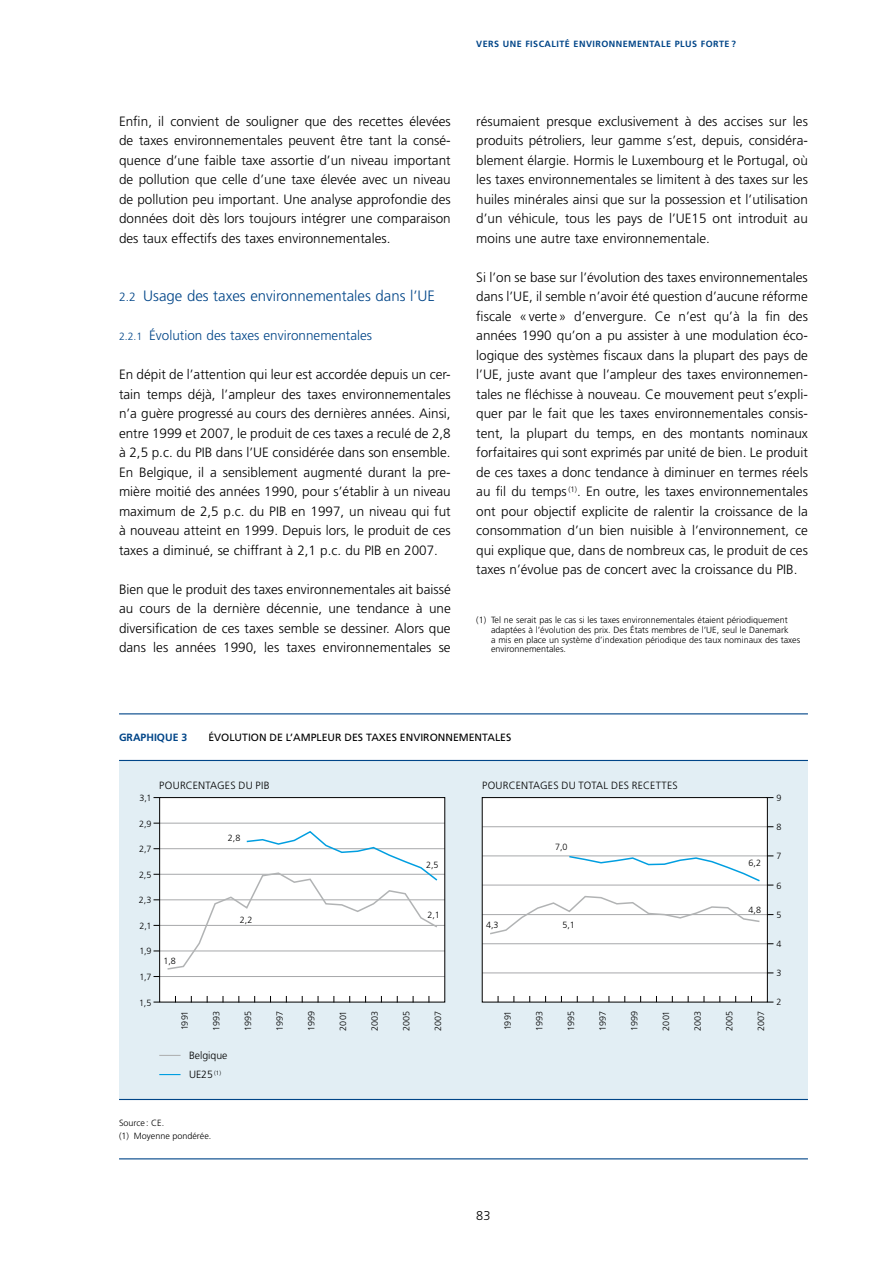
<style>
.page{position:relative;width:893px;height:1263px;background:#fff}
.page>*{position:absolute;margin:0;border:0;box-sizing:border-box;transform-origin:0 0}
.t1{font:300 15px "Frutiger LT";color:#004588}
.t2{font:300 13.5px/19.5px "Frutiger LT";color:#000;text-align:justify}
.t3{font:300 13.5px "Frutiger LT";color:#004588}
.t4{font:300 12.75px "Frutiger LT";color:#000}
.t5{font:300 10.5px "Frutiger LT";letter-spacing:.005em;color:#000}
.t6{font:10.5px "Frutiger LT";color:#000}
.t7{font:700 10.5px "Frutiger LT";color:#004588}
.t8{font:300 9px/9.8px "Frutiger LT";color:#000}
.t9{font:700 9px "Frutiger LT";letter-spacing:.05em;color:#004588}
.s1{font-size:12px}
.s2{font-size:10.5px}
</style>
<div class="page">
<div style="left:119px;top:760px;width:689px;height:339px;background:#e2eef4"></div>
<svg style="left:159px;top:1074px;width:22px;height:1px"></svg>
<svg style="left:159px;top:1055px;width:22px;height:1px"></svg>
<svg style="left:159px;top:797px;width:609px;height:206px;background:#f4f5f6"></svg>
<hr style="left:119px;top:760px;width:689px;height:1px;background:#004588">
<hr style="left:119px;top:713px;width:689px;height:1px;background:#004588">
<hr style="left:119px;top:1099px;width:689px;height:1px;background:#004588">
<hr style="left:119px;top:1158px;width:689px;height:1px;background:#004588">
<p class="t9" style="left:476px;top:38px;width:261px">VERS UNE FISCALITÉ ENVIRONNEMENTALE PLUS FORTE ?</p>
<p class="t2" style="left:119px;top:112px;width:333px">Enfin, il convient de souligner que des recettes élevées de taxes environnementales peuvent être tant la consé&shy;quence d’une faible taxe assortie d’un niveau important de pollution que celle d’une taxe élevée avec un niveau de pollution peu important. Une analyse approfondie des données doit dès lors toujours intégrer une comparaison des taux effectifs des taxes environnementales.</p>
<p class="t1" style="left:119px;top:288px;width:318px"><span class="s1">2.2</span> Usage des taxes environnementales dans l’UE</p>
<p class="t3" style="left:119px;top:328px;width:255px"><span class="s2">2.2.1</span> Évolution des taxes environnementales</p>
<p class="t2" style="left:119px;top:365px;width:333px">En dépit de l’attention qui leur est accordée depuis un cer&shy;tain temps déjà, l’ampleur des taxes environnementales n’a guère progressé au cours des dernières années. Ainsi, entre 1999 et 2007, le produit de ces taxes a reculé de 2,8 à 2,5 p.c. du PIB dans l’UE considérée dans son ensemble.<br>En Belgique, il a sensiblement augmenté durant la pre&shy;mière moitié des années 1990, pour s’établir à un niveau maximum de 2,5 p.c. du PIB en 1997, un niveau qui fut à nouveau atteint en 1999. Depuis lors, le produit de ces taxes a diminué, se chiffrant à 2,1 p.c. du PIB en 2007.</p>
<p class="t2" style="left:119px;top:580px;width:333px">Bien que le produit des taxes environnementales ait baissé au cours de la dernière décennie, une tendance à une diversification de ces taxes semble se dessiner. Alors que dans les années 1990, les taxes environnementales se</p>
<p class="t2" style="left:476px;top:112px;width:333px">résumaient presque exclusivement à des accises sur les produits pétroliers, leur gamme s’est, depuis, considéra&shy;blement élargie. Hormis le Luxembourg et le Portugal, où les taxes environnementales se limitent à des taxes sur les huiles minérales ainsi que sur la possession et l’utilisation d’un véhicule, tous les pays de l’UE15 ont introduit au moins une autre taxe environnementale.</p>
<p class="t2" style="left:476px;top:267px;width:333px">Si l’on se base sur l’évolution des taxes environnementales dans l’UE, il semble n’avoir été question d’aucune réforme fiscale «verte» d’envergure. Ce n’est qu’à la fin des années 1990 qu’on a pu assister à une modulation éco&shy;logique des systèmes fiscaux dans la plupart des pays de l’UE, juste avant que l’ampleur des taxes environnemen&shy;tales ne fléchisse à nouveau. Ce mouvement peut s’expli&shy;quer par le fait que les taxes environnementales consis&shy;tent, la plupart du temps, en des montants nominaux forfaitaires qui sont exprimés par unité de bien. Le produit de ces taxes a donc tendance à diminuer en termes réels au fil du temps <sup>(1)</sup>. En outre, les taxes environnementales ont pour objectif explicite de ralentir la croissance de la consommation d’un bien nuisible à l’environnement, ce qui explique que, dans de nombreux cas, le produit de ces taxes n’évolue pas de concert avec la croissance du PIB.</p>
<p class="t8" style="left:491px;top:615px;width:311px;text-indent:-15px">(1) Tel ne serait pas le cas si les taxes environnementales étaient périodiquement adaptées à l’évolution des prix. Des États membres de l’UE, seul le Danemark<br>a mis en place un système d’indexation périodique des taux nominaux des taxes environnementales.</p>
<p class="t7" style="left:119px;top:731px;width:70px">GRAPHIQUE 3</p>
<p class="t6" style="left:208px;top:731px;width:305px">ÉVOLUTION DE L’AMPLEUR DES TAXES ENVIRONNEMENTALES</p>
<p class="t8" style="left:140px;top:793px;width:14px">3,1</p>
<p class="t8" style="left:139px;top:819px;width:14px">2,9</p>
<p class="t8" style="left:139px;top:844px;width:14px">2,7</p>
<p class="t8" style="left:139px;top:870px;width:14px">2,5</p>
<p class="t8" style="left:139px;top:895px;width:14px">2,3</p>
<p class="t8" style="left:140px;top:921px;width:13px">2,1</p>
<p class="t8" style="left:139px;top:946px;width:14px">1,9</p>
<p class="t8" style="left:139px;top:972px;width:14px">1,7</p>
<p class="t8" style="left:139px;top:998px;width:14px">1,5</p>
<p class="t5" style="left:159px;top:779px;width:112px">POURCENTAGES DU PIB</p>
<p class="t8" style="left:163px;top:956px;width:14px">1,8</p>
<p class="t8" style="left:228px;top:833px;width:14px">2,8</p>
<p class="t8" style="left:240px;top:915px;width:14px">2,2</p>
<p class="t8" style="left:426px;top:860px;width:14px">2,5</p>
<p class="t8" style="left:427px;top:910px;width:14px">2,1</p>
<p class="t8" style="left:180px;top:1030px;width:21px;rotate:-90deg">1991</p>
<p class="t8" style="left:212px;top:1030px;width:21px;rotate:-90deg">1993</p>
<p class="t8" style="left:243px;top:1031px;width:22px;rotate:-90deg">1995</p>
<p class="t8" style="left:275px;top:1030px;width:21px;rotate:-90deg">1997</p>
<p class="t8" style="left:307px;top:1031px;width:22px;rotate:-90deg">1999</p>
<p class="t8" style="left:338px;top:1031px;width:22px;rotate:-90deg">2001</p>
<p class="t8" style="left:370px;top:1031px;width:22px;rotate:-90deg">2003</p>
<p class="t8" style="left:402px;top:1031px;width:22px;rotate:-90deg">2005</p>
<p class="t8" style="left:433px;top:1031px;width:22px;rotate:-90deg">2007</p>
<p class="t5" style="left:189px;top:1049px;width:40px">Belgique</p>
<p class="t5" style="left:189px;top:1069px;width:33px">UE25 <sup>(1)</sup></p>
<p class="t8" style="left:119px;top:1116px;width:94px;line-height:12.8px">Source : CE.<br>(1) Moyenne pondérée.</p>
<p class="t5" style="left:482px;top:779px;width:197px">POURCENTAGES DU TOTAL DES RECETTES</p>
<p class="t8" style="left:486px;top:920px;width:14px">4,3</p>
<p class="t8" style="left:555px;top:842px;width:14px">7,0</p>
<p class="t8" style="left:562px;top:920px;width:14px">5,1</p>
<p class="t8" style="left:748px;top:858px;width:14px">6,2</p>
<p class="t8" style="left:748px;top:905px;width:14px">4,8</p>
<p class="t8" style="left:503px;top:1030px;width:21px;rotate:-90deg">1991</p>
<p class="t8" style="left:534px;top:1030px;width:21px;rotate:-90deg">1993</p>
<p class="t8" style="left:566px;top:1031px;width:22px;rotate:-90deg">1995</p>
<p class="t8" style="left:598px;top:1030px;width:21px;rotate:-90deg">1997</p>
<p class="t8" style="left:629px;top:1031px;width:22px;rotate:-90deg">1999</p>
<p class="t8" style="left:661px;top:1031px;width:22px;rotate:-90deg">2001</p>
<p class="t8" style="left:693px;top:1031px;width:22px;rotate:-90deg">2003</p>
<p class="t8" style="left:725px;top:1031px;width:22px;rotate:-90deg">2005</p>
<p class="t8" style="left:756px;top:1031px;width:22px;rotate:-90deg">2007</p>
<p class="t8" style="left:776px;top:793px;width:7px">9</p>
<p class="t8" style="left:776px;top:822px;width:7px">8</p>
<p class="t8" style="left:776px;top:851px;width:7px">7</p>
<p class="t8" style="left:776px;top:881px;width:7px">6</p>
<p class="t8" style="left:776px;top:910px;width:7px">5</p>
<p class="t8" style="left:776px;top:939px;width:7px">4</p>
<p class="t8" style="left:776px;top:968px;width:7px">3</p>
<p class="t8" style="left:776px;top:997px;width:7px">2</p>
<p class="t4" style="left:476px;top:1209px;width:16px">83</p>
</div>
